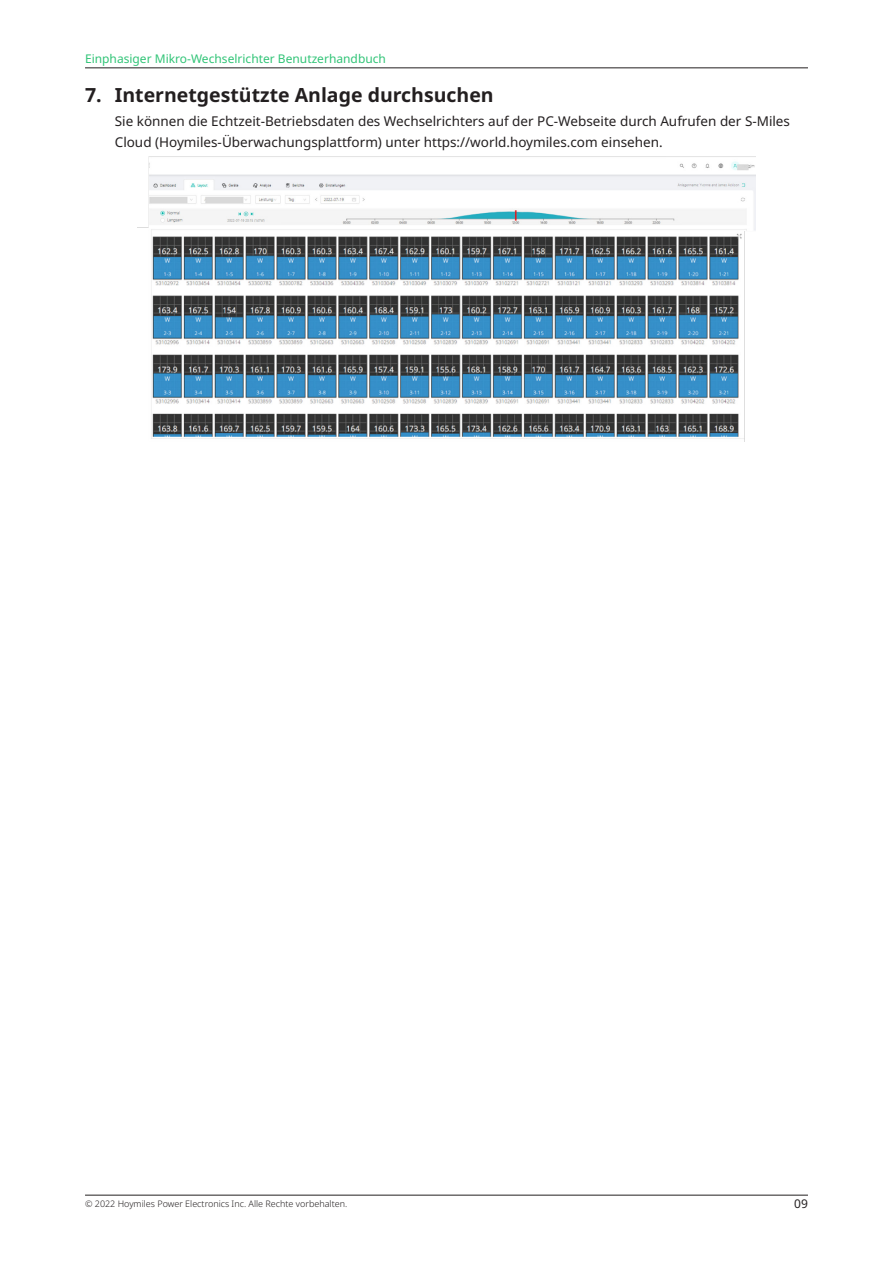
<style>
.page{position:relative;width:893px;height:1263px;background:#fff}
.page>*{position:absolute;margin:0;border:0;box-sizing:border-box;transform-origin:0 0}
.t1{font:700 19.5px "Noto Sans";color:#231f20}
.Body{font:13.5px/21px "Noto Sans";color:#231f20}
.t2{font:12px "Noto Sans";color:#31c477}
.t3{font:12px "Noto Sans";color:#231f20}
.t4{font:300 9px "Noto Sans";color:#231f20}
</style>
<div class="page">
<hr style="left:85px;top:1195px;width:723px;height:1px;background:#231f20">
<hr style="left:85px;top:68px;width:723px;height:1px;background:#231f20">
<img style="left:138px;top:157px;width:617px;height:285px">
<p class="t2" style="left:85px;top:51px;width:302px">Einphasiger Mikro-Wechselrichter Benutzerhandbuch</p>
<p class="t1" style="left:85px;top:81px;width:410px">7. Internetgestützte Anlage durchsuchen</p>
<p class="Body" style="left:115px;top:111px;width:677px">Sie können die Echtzeit-Betriebsdaten des Wechselrichters auf der PC-Webseite durch Aufrufen der S-Miles<br>Cloud (Hoymiles-Überwachungsplattform) unter https://world.hoymiles.com einsehen.</p>
<p class="t4" style="left:85px;top:1197px;width:264px">© 2022 Hoymiles Power Electronics Inc. Alle Rechte vorbehalten.</p>
<p class="t3" style="left:794px;top:1195px;width:15px">09</p>
</div>
